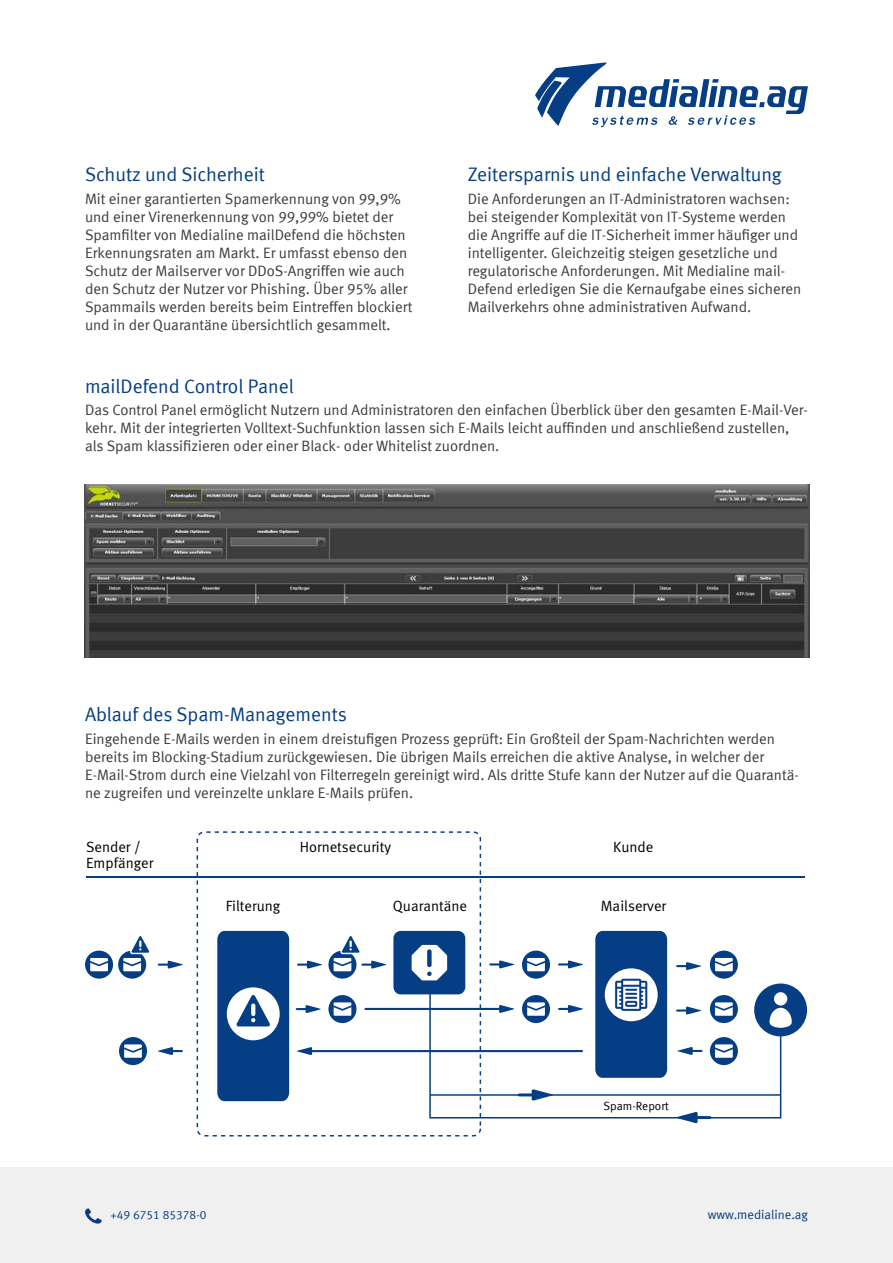
<style>
.page{position:relative;width:893px;height:1263px;background:#fff}
.page>*{position:absolute;margin:0;border:0;box-sizing:border-box;transform-origin:0 0}
.t1{font:19.5px "Meta Normal LF";color:#063e85}
.t2{font:15px/18px "Meta Normal LF";color:#3c3c3b}
.t3{font:14.85px/15.5px "Meta Normal";color:#000}
.t4{font:12.75px "Meta Normal LF";color:#063e85}
.t5{font:12px "Meta Normal LF";color:#063e85}
.t6{font:11.85px "Meta Normal LF";color:#000}
</style>
<div class="page">
<svg style="left:535px;top:62px;width:273px;height:65px"></svg>
<div style="left:0;top:1167px;width:893px;height:96px;background:#f0f0f0"></div>
<svg style="left:85px;top:1208px;width:17px;height:16px"></svg>
<img style="left:85px;top:485px;width:725px;height:173px">
<svg style="left:158px;top:1047px;width:25px;height:8px"></svg>
<svg style="left:119px;top:1037px;width:28px;height:28px"></svg>
<svg style="left:158px;top:960px;width:25px;height:9px"></svg>
<svg style="left:481px;top:931px;width:326px;height:192px"></svg>
<hr style="left:86px;top:876px;width:719px;height:2px;background:#063e85">
<svg style="left:197px;top:831px;width:284px;height:305px"></svg>
<svg style="left:85px;top:936px;width:64px;height:43px"></svg>
<svg style="left:328px;top:936px;width:31px;height:43px"></svg>
<h1 class="t1" style="left:85px;top:163px;width:181px">Schutz und Sicherheit</h1>
<p class="t2" style="left:85px;top:189px;width:329px">Mit einer garantierten Spamerkennung von 99,9% und einer Virenerkennung von 99,99% bietet der Spamfilter von Medialine mailDefend die höchsten Erkennungsraten am Markt. Er umfasst ebenso den Schutz der Mailserver vor DDoS-Angriffen wie auch den Schutz der Nutzer vor Phishing. Über 95% aller Spammails werden bereits beim Eintreffen blockiert und in der Quarantäne übersichtlich gesammelt.</p>
<h1 class="t1" style="left:468px;top:163px;width:316px">Zeitersparnis und einfache Verwaltung</h1>
<p class="t2" style="left:468px;top:189px;width:335px">Die Anforderungen an IT-Administratoren wachsen: bei steigender Komplexität von IT-Systeme werden die Angriffe auf die IT-Sicherheit immer häufiger und intelligenter. Gleichzeitig steigen gesetzliche und regulatorische Anforderungen. Mit Medialine mail-Defend erledigen Sie die Kernaufgabe eines sicheren Mailverkehrs ohne administrativen Aufwand.</p>
<h1 class="t1" style="left:85px;top:375px;width:210px">mailDefend Control Panel</h1>
<p class="t2" style="left:85px;top:401px;width:724px">Das Control Panel ermöglicht Nutzern und Administratoren den einfachen Überblick über den gesamten E-Mail-Ver&shy;kehr. Mit der integrierten Volltext-Suchfunktion lassen sich E-Mails leicht auffinden und anschließend zustellen, als Spam klassifizieren oder einer Black- oder Whitelist zuordnen.</p>
<h1 class="t1" style="left:85px;top:703px;width:263px">Ablauf des Spam-Managements</h1>
<p class="t2" style="left:85px;top:729px;width:715px">Eingehende E-Mails werden in einem dreistufigen Prozess geprüft: Ein Großteil der Spam-Nachrichten werden bereits im Blocking-Stadium zurückgewiesen. Die übrigen Mails erreichen die aktive Analyse, in welcher der E-Mail-Strom durch eine Vielzahl von Filterregeln gereinigt wird. Als dritte Stufe kann der Nutzer auf die Quarantä&shy;ne zugreifen und vereinzelte unklare E-Mails prüfen.</p>
<p class="t3" style="left:86px;top:839px;width:69px">Sender /<br>Empfänger</p>
<p class="t3" style="left:300px;top:839px;width:93px">Hornetsecurity</p>
<p class="t3" style="left:613px;top:839px;width:42px">Kunde</p>
<p class="t3" style="left:226px;top:898px;width:56px">Filterung</p>
<p class="t3" style="left:393px;top:898px;width:76px">Quarantäne</p>
<p class="t3" style="left:601px;top:898px;width:67px">Mailserver</p>
<p class="t6" style="left:603px;top:1099px;width:67px">Spam-Report</p>
<p class="t5" style="left:111px;top:1208px;width:97px">+49 6751 85378-0</p>
<p class="t4" style="left:708px;top:1207px;width:102px">www.medialine.ag</p>
</div>
